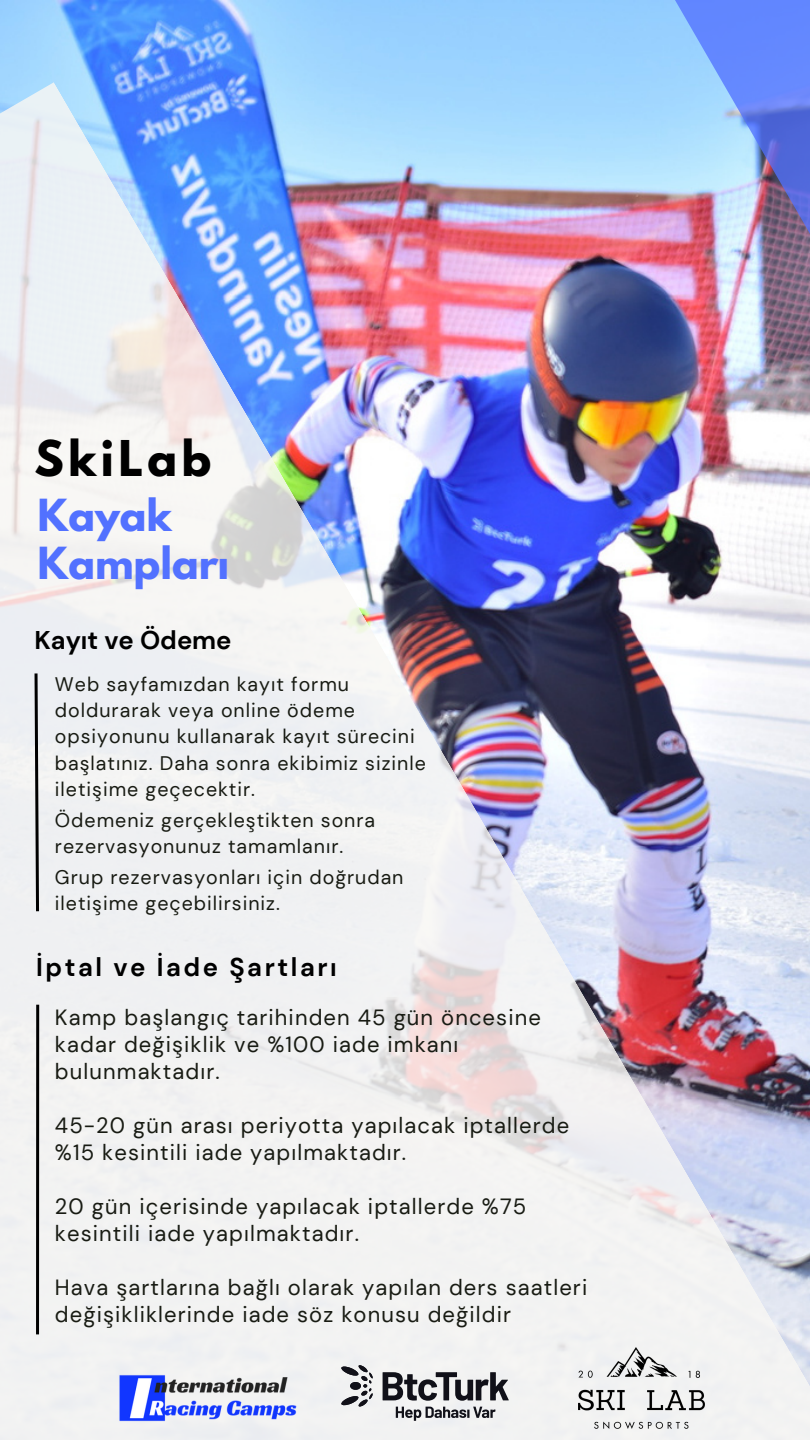
<style>
.page{position:relative;width:810px;height:1440px;background:#fff}
.page>*{position:absolute;margin:0;border:0;box-sizing:border-box;transform-origin:0 0}
.t1{font:700 43.6px "League Spartan";letter-spacing:.1em;color:#000}
.t2{font:700 39.2px "League Spartan";color:#5271ff}
.t3{font:700 25.6px "DM Sans";letter-spacing:.1em;color:#000}
.t4{font:700 25.6px "DM Sans";color:#000}
.t5{font:22px/27px "DM Sans";letter-spacing:.05em;color:#181b13}
.t6{font:19.6px/26.2px "DM Sans";letter-spacing:.05em;color:#181b13}
</style>
<div class="page">
<img style="left:0;top:0;width:613px;height:82px">
<img style="left:0;top:82px;width:810px;height:1358px">
<svg style="left:613px;top:0;width:197px;height:241px"></svg>
<svg style="left:33px;top:670px;width:8px;height:244px"></svg>
<hr style="left:36px;top:1005px;width:3px;height:329px;background:#000">
<img style="left:101px;top:1353px;width:205px;height:71px">
<img style="left:578px;top:1348px;width:126px;height:81px">
<svg style="left:341px;top:1365px;width:32px;height:42px"></svg>
<svg style="left:382px;top:1372px;width:127px;height:29px"></svg>
<svg style="left:396px;top:1407px;width:99px;height:14px"></svg>
<h4 class="t1" style="left:35px;top:437px;width:178px">SkiLab</h4>
<p class="t2" style="left:38px;top:496px;width:136px">Kayak</p>
<p class="t2" style="left:38px;top:544px;width:193px">Kampları</p>
<h4 class="t4" style="left:35px;top:624px;width:199px">Kayıt ve Ödeme</h4>
<h4 class="t6" style="left:55px;top:671px;width:372px">Web sayfamızdan kayıt formu doldurarak veya online ödeme opsiyonunu kullanarak kayıt sürecini başlatınız. Daha sonra ekibimiz sizinle iletişime geçecektir.</h4>
<h4 class="t6" style="left:55px;top:807px;width:322px">Ödemeniz gerçekleştikten sonra rezervasyonunuz tamamlanır.</h4>
<p class="t6" style="left:55px;top:864px;width:350px">Grup rezervasyonları için doğrudan iletişime geçebilirsiniz.</p>
<p class="t3" style="left:36px;top:951px;width:302px">İptal ve İade Şartları</p>
<p class="t5" style="left:55px;top:1004px;width:487px">Kamp başlangıç tarihinden 45 gün öncesine kadar değişiklik ve %100 iade imkanı bulunmaktadır.</p>
<h2 class="t5" style="left:55px;top:1112px;width:516px">45-20 gün arası periyotta yapılacak iptallerde %15 kesintili iade yapılmaktadır.</h2>
<p class="t5" style="left:55px;top:1193px;width:473px">20 gün içerisinde yapılacak iptallerde %75 kesintili iade yapılmaktadır.</p>
<h3 class="t5" style="left:55px;top:1274px;width:534px">Hava şartlarına bağlı olarak yapılan ders saatleri değişikliklerinde iade söz konusu değildir</h3>
</div>
